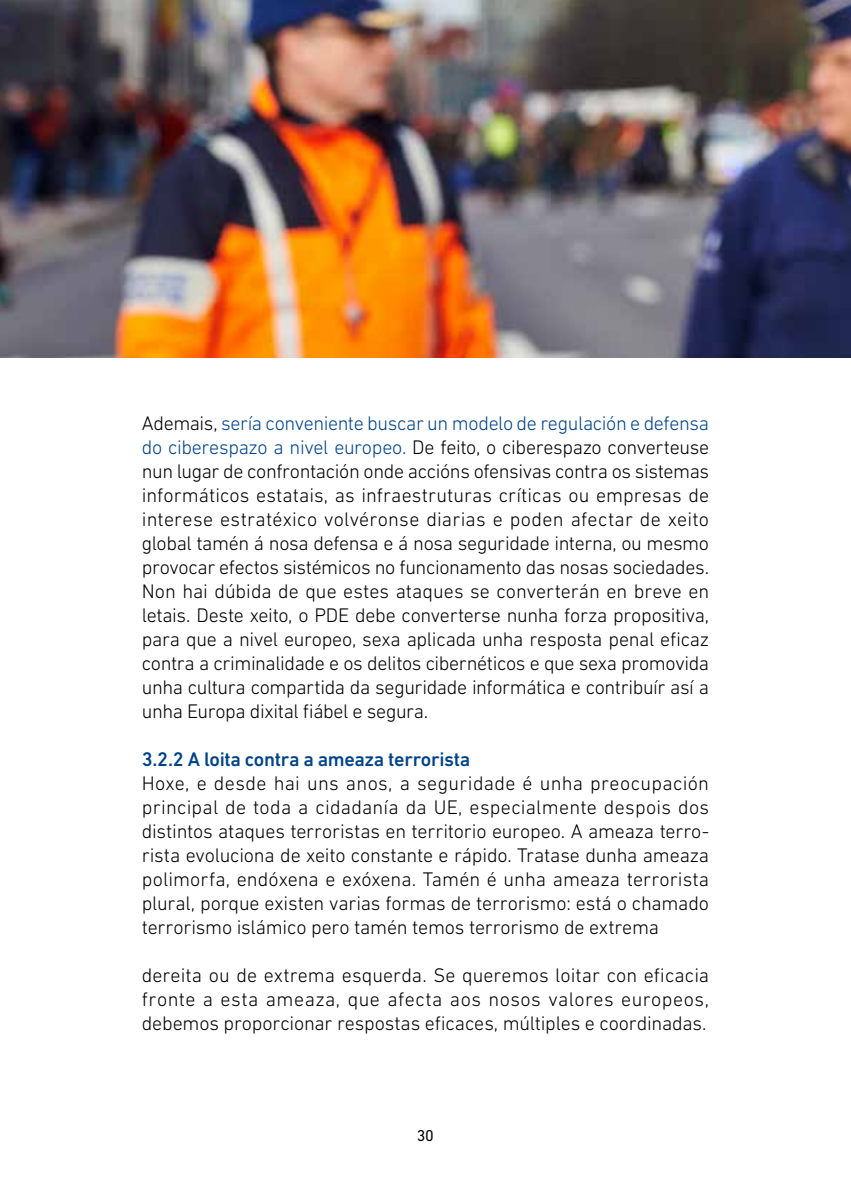
<style>
.page{position:relative;width:851px;height:1191px;background:#fff}
.page>*{position:absolute;margin:0;border:0;box-sizing:border-box;transform-origin:0 0}
.t1{font:300 20px/24px "DIN Next LT Pro";letter-spacing:-.01em;color:#000;text-align:justify}
.t2{font:500 20px "DIN Next LT Pro";letter-spacing:-.015em;color:#048}
.t3{font:16px "DIN Next LT Pro";color:#000}
.s1{color:#048}
</style>
<div class="page">
<img style="left:0;top:0;width:850px;height:358px">
<p class="t1" style="left:142px;top:411px;width:569px">Ademais, <span class="s1">sería conveniente buscar un modelo de regulación e defensa do ciberespazo a nivel europeo.</span> De feito, o ciberespazo converteuse nun lugar de confrontación onde accións ofensivas contra os sistemas informáticos estatais, as infraestruturas críticas ou empresas de interese estratéxico volvéronse diarias e poden afectar de xeito global tamén á nosa defensa e á nosa seguridade interna, ou mesmo provocar efectos sistémicos no funcionamento das nosas sociedades.<br>Non hai dúbida de que estes ataques se converterán en breve en letais. Deste xeito, o PDE debe converterse nunha forza propositiva, para que a nivel europeo, sexa aplicada unha resposta penal eficaz contra a criminalidade e os delitos cibernéticos e que sexa promovida unha cultura compartida da seguridade informática e contribuír así a unha Europa dixital fiábel e segura.</p>
<p class="t2" style="left:142px;top:747px;width:330px">3.2.2 A loita contra a ameaza terrorista</p>
<p class="t1" style="left:142px;top:771px;width:569px">Hoxe, e desde hai uns anos, a seguridade é unha preocupación principal de toda a cidadanía da UE, especialmente despois dos distintos ataques terroristas en territorio europeo. A ameaza terro&shy;rista evoluciona de xeito constante e rápido. Tratase dunha ameaza polimorfa, endóxena e exóxena. Tamén é unha ameaza terrorista plural, porque existen varias formas de terrorismo: está o chamado terrorismo islámico pero tamén temos terrorismo de extrema</p>
<p class="t1" style="left:142px;top:963px;width:568px">dereita ou de extrema esquerda. Se queremos loitar con eficacia fronte a esta ameaza, que afecta aos nosos valores europeos, debemos proporcionar respostas eficaces, múltiples e coordinadas.</p>
<p class="t3" style="left:417px;top:1125px;width:19px">30</p>
</div>
